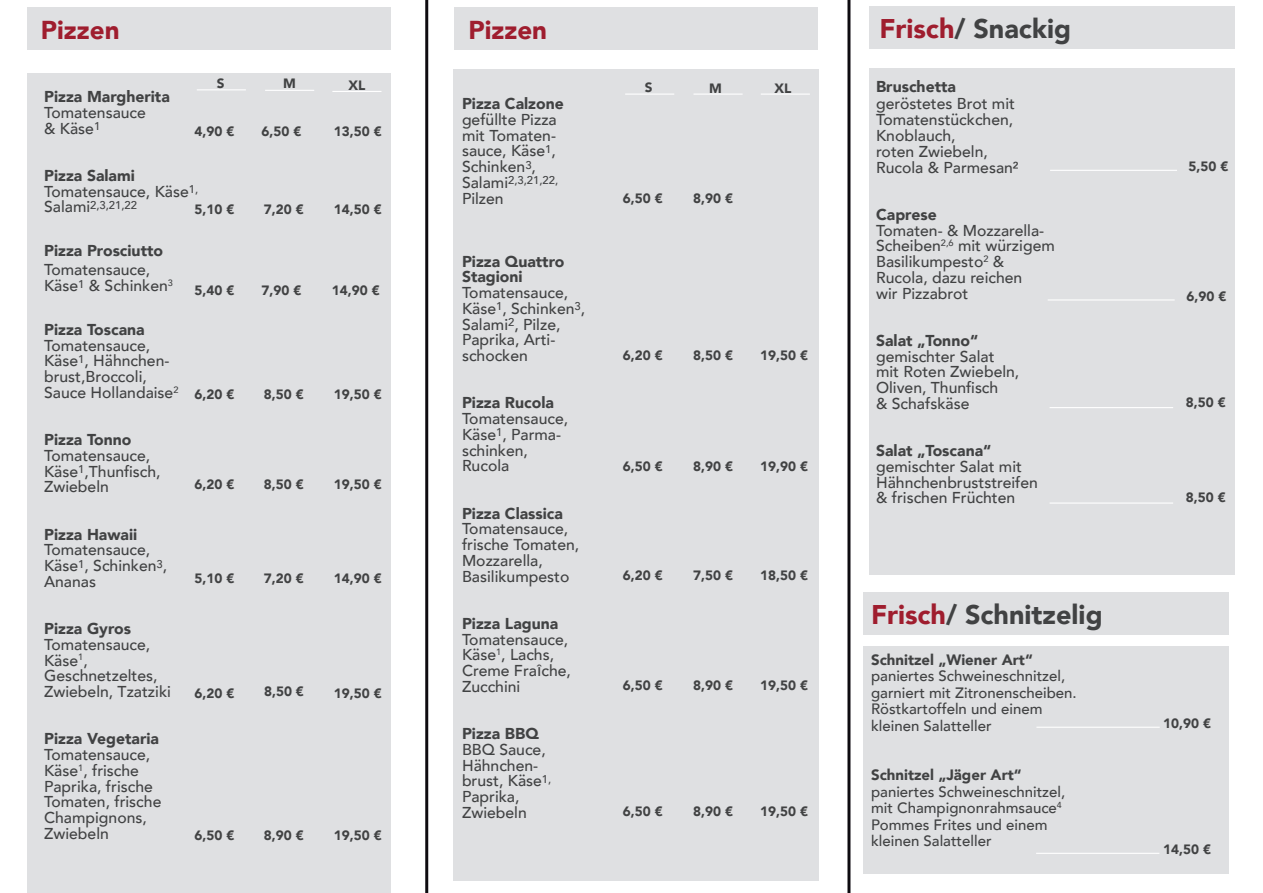
<style>
.page{position:relative;width:1263px;height:893px;background:#fff}
.page>*{position:absolute;margin:0;border:0;box-sizing:border-box;transform-origin:0 0}
.t1{font:900 27px "Avenir";color:#414243}
.t2{font:900 25.8px "Avenir";color:#9f1d2e}
.t3{font:500 15.75px/15.8px "Avenir";color:#414243}
.t4{font:900 15.75px/15.8px "Avenir";color:#414243}
.t5{font:500 15px/16.5px "Avenir";color:#414243}
.t6{font:900 15px "Avenir";color:#414243}
.t7{font:900 13.5px "Avenir";color:#414243}
.t8{font:500 11.25px "Avenir";color:#414243}
.s1{font-weight:900}
.s2{font-size:15.75px}
.s3{font-size:12.6px}
.s4{color:#9f1d2e}
</style>
<div class="page">
<div style="left:27px;top:7px;width:363px;height:43px;background:#dfe0e2"></div>
<div style="left:27px;top:74px;width:363px;height:819px;background:#dfe0e2"></div>
<hr style="left:197px;top:89px;width:49px;height:1px;background:#fff">
<hr style="left:265px;top:90px;width:49px;height:1px;background:#fff">
<hr style="left:332px;top:91px;width:49px;height:1px;background:#fff">
<div style="left:869px;top:6px;width:365px;height:43px;background:#dfe0e2"></div>
<div style="left:869px;top:68px;width:365px;height:507px;background:#dfe0e2"></div>
<hr style="left:1048px;top:299px;width:127px;height:2px;background:#fff">
<hr style="left:1050px;top:170px;width:127px;height:1px;background:#fff">
<div style="left:863px;top:647px;width:365px;height:227px;background:#dfe0e2"></div>
<div style="left:863px;top:592px;width:365px;height:43px;background:#dfe0e2"></div>
<hr style="left:1036px;top:727px;width:124px;height:1px;background:#fff">
<hr style="left:1036px;top:853px;width:123px;height:1px;background:#fff">
<hr style="left:1049px;top:407px;width:124px;height:1px;background:#fff">
<hr style="left:1049px;top:502px;width:124px;height:2px;background:#fff">
<svg style="left:425px;top:0;width:425px;height:893px"></svg>
<h2 class="t2" style="left:41px;top:8px;width:80px">Pizzen</h2>
<h2 class="t2" style="left:468px;top:8px;width:80px">Pizzen</h2>
<p class="t7" style="left:217px;top:72px;width:9px">S</p>
<p class="t7" style="left:283px;top:72px;width:14px">M</p>
<p class="t7" style="left:262px;top:120px;width:41px">6,50 €</p>
<p class="t7" style="left:348px;top:74px;width:18px">XL</p>
<p class="t7" style="left:334px;top:120px;width:49px">13,50 €</p>
<p class="t4" style="left:44px;top:88px;width:127px">Pizza Margherita</p>
<p class="t3" style="left:44px;top:104px;width:103px">Tomatensauce &amp; Käse<sup>1</sup></p>
<p class="t3" style="left:44px;top:167px;width:156px"><span class="s1">Pizza Salami<br></span>Tomatensauce, Käse<sup>1,</sup></p>
<p class="t8" style="left:44px;top:195px;width:95px"><span class="s2">Salami</span>2,3,21,22</p>
<p class="t4" style="left:44px;top:242px;width:120px">Pizza Prosciutto</p>
<p class="t3" style="left:44px;top:261px;width:130px">Tomatensauce,<br>Käse<sup>1</sup> &amp; Schinken<sup>3</sup></p>
<p class="t4" style="left:44px;top:321px;width:102px">Pizza Toscana</p>
<p class="t3" style="left:44px;top:336px;width:136px">Tomatensauce,<br>Käse<sup>1</sup>, Hähnchen&shy;brust,Broccoli,<br>Sauce Hollandaise<sup>2</sup></p>
<p class="t4" style="left:44px;top:431px;width:89px">Pizza Tonno</p>
<p class="t3" style="left:44px;top:447px;width:118px">Tomatensauce,<br>Käse<sup>1</sup>,Thunfisch,<br>Zwiebeln</p>
<p class="t4" style="left:44px;top:526px;width:95px">Pizza Hawaii</p>
<p class="t3" style="left:44px;top:541px;width:125px">Tomatensauce,<br>Käse<sup>1</sup>, Schinken<sup>3</sup>,<br>Ananas</p>
<p class="t4" style="left:44px;top:620px;width:88px">Pizza Gyros</p>
<p class="t3" style="left:44px;top:636px;width:128px">Tomatensauce,<br>Käse<sup>1</sup>,<br>Geschnetzeltes,<br>Zwiebeln, Tzatziki</p>
<p class="t4" style="left:44px;top:731px;width:116px">Pizza Vegetaria</p>
<p class="t3" style="left:44px;top:746px;width:119px">Tomatensauce,<br>Käse<sup>1</sup>, frische<br>Paprika, frische<br>Tomaten, frische<br>Champignons,<br>Zwiebeln</p>
<p class="t7" style="left:195px;top:120px;width:41px">4,90 €</p>
<p class="t7" style="left:195px;top:198px;width:41px">5,10 €</p>
<p class="t7" style="left:264px;top:198px;width:41px">7,20 €</p>
<p class="t7" style="left:334px;top:198px;width:49px">14,50 €</p>
<p class="t7" style="left:195px;top:278px;width:41px">5,40 €</p>
<p class="t7" style="left:262px;top:278px;width:41px">7,90 €</p>
<p class="t7" style="left:332px;top:278px;width:49px">14,90 €</p>
<p class="t7" style="left:195px;top:383px;width:41px">6,20 €</p>
<p class="t7" style="left:264px;top:383px;width:41px">8,50 €</p>
<p class="t7" style="left:334px;top:383px;width:49px">19,50 €</p>
<p class="t7" style="left:195px;top:473px;width:41px">6,20 €</p>
<p class="t7" style="left:264px;top:473px;width:41px">8,50 €</p>
<p class="t7" style="left:334px;top:473px;width:49px">19,50 €</p>
<p class="t7" style="left:195px;top:566px;width:41px">5,10 €</p>
<p class="t7" style="left:264px;top:566px;width:41px">7,20 €</p>
<p class="t7" style="left:334px;top:566px;width:49px">14,90 €</p>
<p class="t7" style="left:195px;top:682px;width:41px">6,20 €</p>
<p class="t7" style="left:264px;top:679px;width:41px">8,50 €</p>
<p class="t7" style="left:334px;top:682px;width:49px">19,50 €</p>
<p class="t7" style="left:195px;top:824px;width:41px">6,50 €</p>
<p class="t7" style="left:264px;top:824px;width:41px">8,90 €</p>
<p class="t7" style="left:334px;top:824px;width:49px">19,50 €</p>
<p class="t4" style="left:462px;top:95px;width:103px">Pizza Calzone</p>
<p class="t3" style="left:462px;top:111px;width:96px;text-align:justify">gefüllte Pizza mit Tomaten&shy;sauce, Käse<sup>1</sup>, Schinken<sup>3</sup>,</p>
<p class="t8" style="left:462px;top:171px;width:98px"><span class="s2">Salami</span>2,3,21,22,</p>
<p class="t3" style="left:462px;top:189px;width:43px">Pilzen</p>
<p class="t4" style="left:462px;top:253px;width:104px">Pizza Quattro<br>Stagioni</p>
<p class="t3" style="left:462px;top:284px;width:125px">Tomatensauce,<br>Käse<sup>1</sup>, Schinken<sup>3</sup>,<br>Salami<sup>2</sup>, Pilze,<br>Paprika, Arti&shy;schocken</p>
<p class="t4" style="left:462px;top:395px;width:93px">Pizza Rucola</p>
<p class="t3" style="left:462px;top:410px;width:108px">Tomatensauce,<br>Käse<sup>1</sup>, Parma&shy;schinken,<br>Rucola</p>
<p class="t4" style="left:462px;top:505px;width:102px">Pizza Classica</p>
<p class="t3" style="left:462px;top:520px;width:119px">Tomatensauce, frische Tomaten,<br>Mozzarella,<br>Basilikumpesto</p>
<p class="t4" style="left:462px;top:615px;width:98px">Pizza Laguna</p>
<p class="t3" style="left:462px;top:630px;width:110px">Tomatensauce,<br>Käse<sup>1</sup>, Lachs,<br>Creme Fra<span class="s3">Î</span>che,<br>Zucchini</p>
<p class="t4" style="left:462px;top:725px;width:78px">Pizza BBQ</p>
<p class="t3" style="left:462px;top:741px;width:91px">BBQ Sauce,<br>Hähnchen&shy;brust, Käse<sup>1,<br></sup>Paprika,<br>Zwiebeln</p>
<h1 class="t1" style="left:879px;top:6px;width:193px"><span class="s4">Frisch</span>/ Snackig</h1>
<p class="t7" style="left:645px;top:76px;width:9px">S</p>
<p class="t7" style="left:709px;top:76px;width:14px">M</p>
<p class="t7" style="left:774px;top:76px;width:18px">XL</p>
<p class="t4" style="left:876px;top:78px;width:81px">Bruschetta</p>
<p class="t3" style="left:876px;top:94px;width:144px">geröstetes Brot mit<br>Tomatenstückchen,<br>Knoblauch,<br>roten Zwiebeln,<br>Rucola &amp; Parmesan²</p>
<p class="t4" style="left:876px;top:206px;width:62px">Caprese</p>
<p class="t3" style="left:876px;top:221px;width:180px">Tomaten- &amp; Mozzarella-<br>Scheiben<sup>2,6</sup> mit würzigem<br>Basilikumpesto<sup>2</sup> &amp;<br>Rucola, dazu reichen<br>wir Pizzabrot</p>
<p class="t4" style="left:876px;top:332px;width:104px">Salat „Tonno“</p>
<p class="t3" style="left:876px;top:347px;width:145px">gemischter Salat mit Roten Zwiebeln,<br>Oliven, Thunfisch<br>&amp; Schafskäse</p>
<p class="t4" style="left:876px;top:442px;width:117px">Salat „Toscana“</p>
<p class="t3" style="left:876px;top:458px;width:163px">gemischter Salat mit<br>Hähnchenbruststreifen &amp; frischen Früchten</p>
<p class="t7" style="left:623px;top:186px;width:41px">6,50 €</p>
<p class="t7" style="left:693px;top:186px;width:41px">8,90 €</p>
<p class="t7" style="left:623px;top:344px;width:41px">6,20 €</p>
<p class="t7" style="left:693px;top:344px;width:41px">8,50 €</p>
<p class="t7" style="left:760px;top:344px;width:49px">19,50 €</p>
<p class="t7" style="left:623px;top:455px;width:41px">6,50 €</p>
<p class="t7" style="left:693px;top:455px;width:41px">8,90 €</p>
<p class="t7" style="left:760px;top:455px;width:49px">19,90 €</p>
<p class="t7" style="left:623px;top:563px;width:41px">6,20 €</p>
<p class="t7" style="left:693px;top:563px;width:41px">7,50 €</p>
<p class="t7" style="left:760px;top:563px;width:49px">18,50 €</p>
<p class="t7" style="left:623px;top:674px;width:41px">6,50 €</p>
<p class="t7" style="left:693px;top:674px;width:41px">8,90 €</p>
<p class="t7" style="left:760px;top:674px;width:49px">19,50 €</p>
<p class="t7" style="left:623px;top:800px;width:41px">6,50 €</p>
<p class="t7" style="left:693px;top:800px;width:41px">8,90 €</p>
<p class="t7" style="left:760px;top:800px;width:49px">19,50 €</p>
<h1 class="t1" style="left:871px;top:591px;width:233px"><span class="s4">Frisch</span>/ Schnitzelig</h1>
<p class="t6" style="left:871px;top:647px;width:163px">Schnitzel „Wiener Art“</p>
<p class="t5" style="left:871px;top:667px;width:207px">paniertes Schweineschnitzel, garniert mit Zitronenscheiben.<br>Röstkartoffeln und einem kleinen Salatteller</p>
<p class="t6" style="left:871px;top:762px;width:152px">Schnitzel „Jäger Art“</p>
<p class="t5" style="left:871px;top:782px;width:196px">paniertes Schweineschnitzel, mit Champignonrahmsauce<sup>4<br></sup>Pommes Frites und einem kleinen Salatteller</p>
<p class="t7" style="left:1188px;top:155px;width:41px">5,50 €</p>
<p class="t7" style="left:1186px;top:285px;width:41px">6,90 €</p>
<p class="t7" style="left:1186px;top:391px;width:41px">8,50 €</p>
<p class="t7" style="left:1186px;top:486px;width:41px">8,50 €</p>
<p class="t7" style="left:1163px;top:712px;width:49px">10,90 €</p>
<p class="t7" style="left:1163px;top:837px;width:49px">14,50 €</p>
</div>
